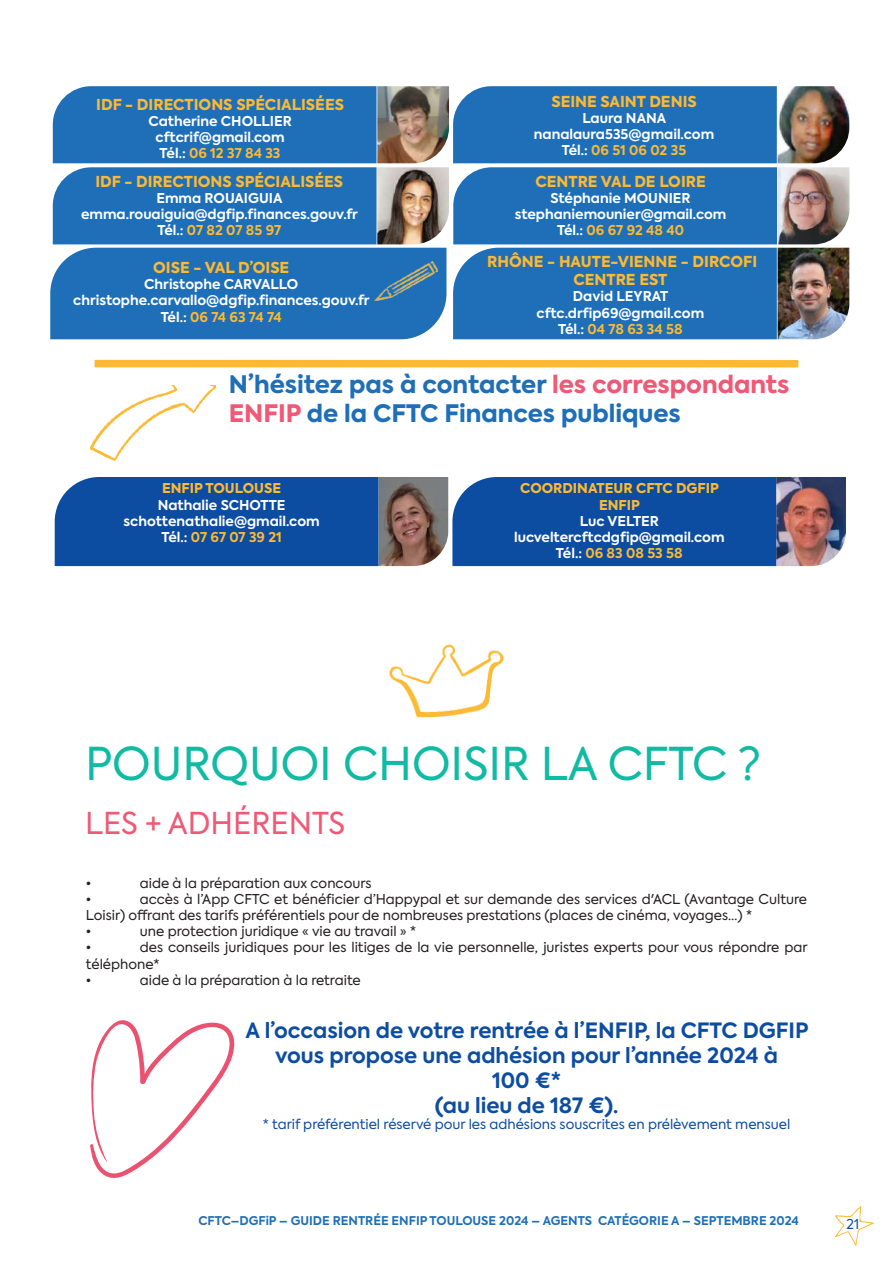
<style>
.page{position:relative;width:893px;height:1263px;background:#fff}
.page>*{position:absolute;margin:0;border:0;box-sizing:border-box;transform-origin:0 0}
.t1{font:45px "Axiforma";color:#11baa3}
.t2{font:30px "Axiforma";color:#f05976}
.t3{font:800 24px/28.8px "Axiforma";color:#1f6fb8}
.t4{font:700 21px/25.2px "Axiforma";color:#0d4da1;text-align:center}
.t5{font:800 15px/18px "Axiforma";color:#fdb931;text-align:center}
.t6{font:700 13.5px/16.2px "Axiforma";color:#fff;text-align:center}
.t7{font:13.5px/16.2px "Axiforma";color:#231f20}
.t8{font:13.5px "Axiforma";color:#0d4da1}
.t9{font:800 13.5px/16.2px "Axiforma";color:#fdb931;text-align:center}
.t10{font:700 12px "Axiforma";color:#1f6fb8}
.s1{color:#fdb931}
.s2{color:#f05976}
</style>
<div class="page">
<img style="left:835px;top:1206px;width:38px;height:39px">
<img style="left:446px;top:86px;width:3px;height:56px">
<img style="left:778px;top:86px;width:71px;height:77px">
<img style="left:446px;top:167px;width:3px;height:55px">
<img style="left:778px;top:167px;width:71px;height:77px">
<svg style="left:50px;top:86px;width:396px;height:253px;background:#3779b4"></svg>
<img style="left:374px;top:261px;width:64px;height:40px">
<img style="left:90px;top:385px;width:125px;height:76px">
<div style="left:95px;top:360px;width:703px;height:7px;background:#fdb931"></div>
<img style="left:378px;top:477px;width:70px;height:89px">
<div style="left:55px;top:477px;width:323px;height:89px;background:#0d4da1"></div>
<img style="left:776px;top:477px;width:70px;height:89px">
<div style="left:452px;top:477px;width:324px;height:89px;background:#0d4da1"></div>
<img style="left:778px;top:248px;width:71px;height:91px">
<div style="left:453px;top:86px;width:324px;height:253px;background:#1f6fb8"></div>
<svg style="left:90px;top:1020px;width:145px;height:158px"></svg>
<img style="left:390px;top:644px;width:113px;height:73px">
<p class="t5" style="left:96px;top:95px;width:249px">IDF - DIRECTIONS SPÉCIALISÉES</p>
<p class="t6" style="left:148px;top:113px;width:145px">Catherine CHOLLIER cftcrif@gmail.com<br>Tél.: <span class="s1">06 12 37 84 33</span></p>
<p class="t5" style="left:95px;top:173px;width:249px">IDF - DIRECTIONS SPÉCIALISÉES</p>
<p class="t6" style="left:81px;top:190px;width:278px">Emma ROUAIGUIA emma.rouaiguia@dgfip.finances.gouv.fr<br>Tél.: <span class="s1">07 82 07 85 97</span></p>
<p class="t5" style="left:153px;top:259px;width:138px">OISE - VAL D’OISE</p>
<p class="t6" style="left:73px;top:276px;width:298px">Christophe CARVALLO christophe.carvallo@dgfip.finances.gouv.fr<br>Tél.: <span class="s1">06 74 63 74 74</span></p>
<p class="t5" style="left:551px;top:92px;width:147px">SEINE SAINT DENIS</p>
<p class="t6" style="left:534px;top:110px;width:182px">Laura NANA nanalaura535@gmail.com<br>Tél.: <span class="s1">06 51 06 02 35</span></p>
<p class="t5" style="left:535px;top:173px;width:172px">CENTRE VAL DE LOIRE</p>
<p class="t6" style="left:515px;top:190px;width:213px">Stéphanie MOUNIER stephaniemounier@gmail.com<br>Tél.: <span class="s1">06 67 92 48 40</span></p>
<p class="t5" style="left:487px;top:253px;width:271px">RHÔNE - HAUTE-VIENNE - DIRCOFI<br>CENTRE EST</p>
<p class="t6" style="left:536px;top:289px;width:169px">David LEYRAT cftc.drfip69@gmail.com<br>Tél.: <span class="s1">04 78 63 34 58</span></p>
<h3 class="t3" style="left:229px;top:370px;width:562px">N’hésitez pas à contacter <span class="s2">les correspondants<br>ENFIP</span> de la CFTC Finances publiques</h3>
<p class="t9" style="left:162px;top:481px;width:121px">ENFIP TOULOUSE</p>
<p class="t6" style="left:124px;top:497px;width:198px">Nathalie SCHOTTE schottenathalie@gmail.com<br>Tél.: <span class="s1">07 67 07 39 21</span></p>
<p class="t9" style="left:520px;top:481px;width:200px">COORDINATEUR CFTC DGFIP<br>ENFIP</p>
<p class="t6" style="left:514px;top:513px;width:212px">Luc VELTER lucveltercftcdgfip@gmail.com<br>Tél.: <span class="s1">06 83 08 53 58</span></p>
<h1 class="t1" style="left:85px;top:734px;width:677px">POURQUOI CHOISIR LA CFTC ?</h1>
<h2 class="t2" style="left:85px;top:804px;width:262px">LES + ADHÉRENTS</h2>
<p class="t7" style="left:86px;top:875px;width:7px">•</p>
<p class="t7" style="left:140px;top:875px;width:233px">aide à la préparation aux concours</p>
<p class="t7" style="left:86px;top:891px;width:7px">•</p>
<p class="t7" style="left:86px;top:891px;width:723px;text-indent:54px">accès à l’App CFTC et bénéficier d’Happypal et sur demande des services d'ACL (Avantage Culture<br>Loisir) offrant des tarifs préférentiels pour de nombreuses prestations (places de cinéma, voyages…) *<br>•</p>
<p class="t7" style="left:140px;top:923px;width:278px">une protection juridique « vie au travail » *</p>
<p class="t7" style="left:86px;top:940px;width:723px;text-indent:54px">des conseils juridiques pour les litiges de la vie personnelle, juristes experts pour vous répondre par téléphone*<br>•</p>
<p class="t7" style="left:86px;top:940px;width:7px">•</p>
<p class="t7" style="left:140px;top:972px;width:222px">aide à la préparation à la retraite</p>
<h3 class="t4" style="left:245px;top:1018px;width:565px">A l’occasion de votre rentrée à l’ENFIP, la CFTC DGFIP vous propose une adhésion pour l’année 2024 à<br>100 €*<br>(au lieu de 187 €).</h3>
<p class="t8" style="left:263px;top:1116px;width:529px">* tarif préférentiel réservé pour les adhésions souscrites en prélèvement mensuel</p>
<p class="t10" style="left:198px;top:1212px;width:602px">CFTC–DGFiP – GUIDE RENTRÉE ENFIP TOULOUSE 2024 – AGENTS CATÉGORIE A – SEPTEMBRE 2024</p>
<p class="t8" style="left:847px;top:1215px;width:14px">21</p>
</div>
